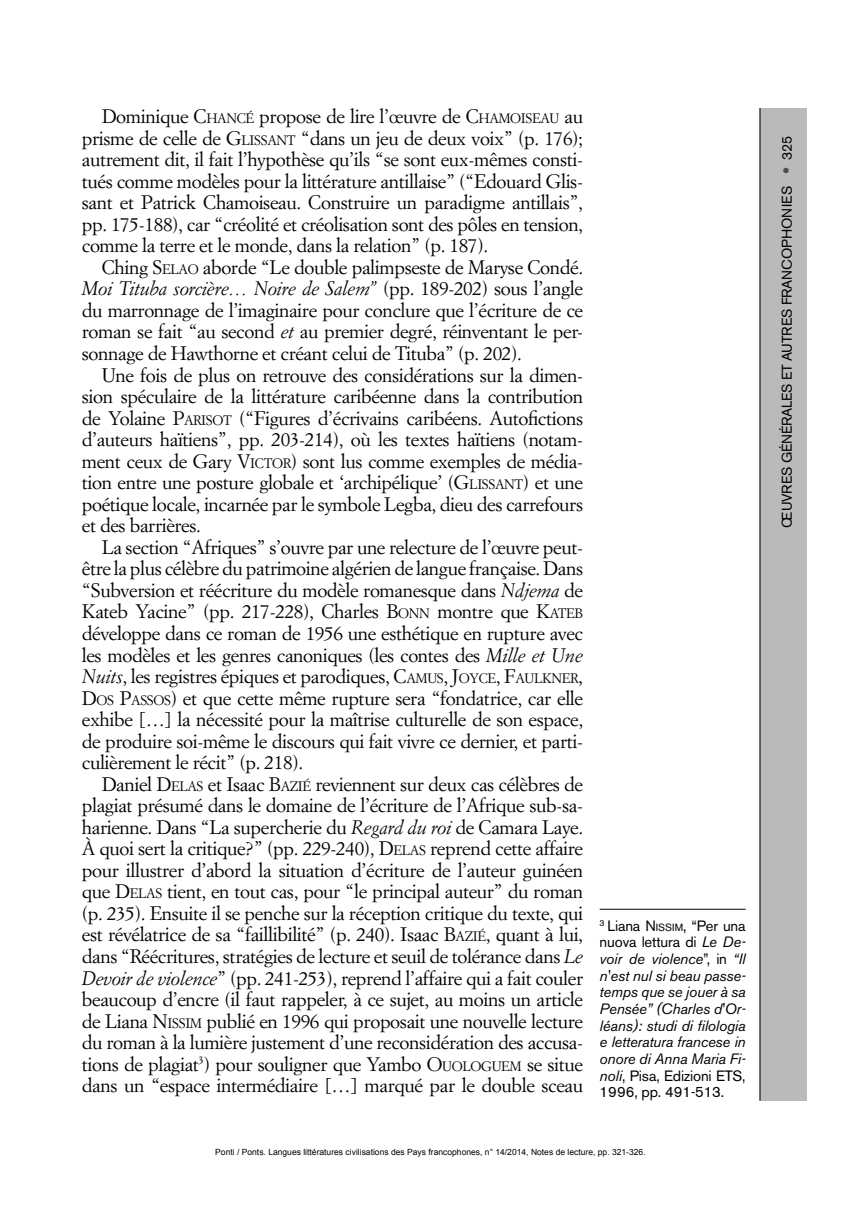
<style>
.page{position:relative;width:861px;height:1206px;background:#fff}
.page>*{position:absolute;margin:0;border:0;box-sizing:border-box;transform-origin:0 0}
.t1{font:19.25px/21.5px "Simoncini Garamond";letter-spacing:-.02em;color:#000;text-align:justify}
.t2{font:italic 14.88px/16.6px "Akzidenz Grotesk BE";letter-spacing:-.01em;color:#000;text-align:justify}
.t3{font:14px "Akzidenz Grotesk BE";letter-spacing:-.02em;color:#000}
.t4{font:8.58px "Arial";color:#000}
.s1{font-size:13.47px}
.s2{font-style:italic}
.s3{font-style:normal}
.s4{font-style:normal;font-size:10.33px}
.s5{font-size:21px;color:#4e4e4e}
</style>
<div class="page">
<div style="left:761px;top:108px;width:45px;height:992px;background:#bababa"></div>
<hr style="left:759px;top:108px;width:2px;height:992px;background:#4e4e4e">
<hr style="left:599px;top:908px;width:146px;height:1px;background:#000">
<p class="t1" style="left:82px;top:107px;width:503px;text-indent:20px">Dominique C<span class="s1">HANCÉ</span> propose de lire l’œuvre de C<span class="s1">HAMOISEAU</span> au prisme de celle de G<span class="s1">LISSANT</span> “dans un jeu de deux voix” (p. 176); autrement dit, il fait l’hypothèse qu’ils “se sont eux-mêmes consti&shy;tués comme modèles pour la littérature antillaise” (“Edouard Glis&shy;sant et Patrick Chamoiseau. Construire un paradigme antillais”, pp. 175-188), car “créolité et créolisation sont des pôles en tension, comme la terre et le monde, dans la relation” (p. 187).</p>
<p class="t1" style="left:82px;top:258px;width:503px;text-indent:20px">Ching S<span class="s1">ELAO</span> aborde “Le double palimpseste de Maryse Condé.<br><span class="s2">Moi Tituba sorcière… Noire de Salem”</span> (pp. 189-202) sous l’angle du marronnage de l’imaginaire pour conclure que l’écriture de ce roman se fait “au second <span class="s2">et</span> au premier degré, réinventant le per&shy;sonnage de Hawthorne et créant celui de Tituba” (p. 202).</p>
<p class="t1" style="left:82px;top:365px;width:503px;text-indent:20px">Une fois de plus on retrouve des considérations sur la dimen&shy;sion spéculaire de la littérature caribéenne dans la contribution de Yolaine P<span class="s1">ARISOT</span> (“Figures d’écrivains caribéens. Autofictions d’auteurs haïtiens”, pp. 203-214), où les textes haïtiens (notam&shy;ment ceux de Gary V<span class="s1">ICTOR</span>) sont lus comme exemples de média&shy;tion entre une posture globale et ‘archipélique’ (G<span class="s1">LISSANT</span>) et une poétique locale, incarnée par le symbole Legba, dieu des carrefours et des barrières.</p>
<p class="t1" style="left:82px;top:538px;width:503px;text-indent:20px">La section “Afriques” s’ouvre par une relecture de l’œuvre peut&shy;être la plus célèbre du patrimoine algérien de langue française. Dans “Subversion et réécriture du modèle romanesque dans <span class="s2">Ndjema</span> de Kateb Yacine” (pp. 217-228), Charles B<span class="s1">ONN</span> montre que K<span class="s1">ATEB </span>développe dans ce roman de 1956 une esthétique en rupture avec les modèles et les genres canoniques (les contes des <span class="s2">Mille et Une Nuits</span>, les registres épiques et parodiques, C<span class="s1">AMUS</span>, J<span class="s1">OYCE</span>, F<span class="s1">AULKNER</span>, D<span class="s1">OS</span> P<span class="s1">ASSOS</span>) et que cette même rupture sera “fondatrice, car elle exhibe […] la nécessité pour la maîtrise culturelle de son espace, de produire soi-même le discours qui fait vivre ce dernier, et parti&shy;culièrement le récit” (p. 218).</p>
<p class="t1" style="left:82px;top:774px;width:503px;text-indent:20px">Daniel D<span class="s1">ELAS</span> et Isaac B<span class="s1">AZIÉ</span> reviennent sur deux cas célèbres de plagiat présumé dans le domaine de l’écriture de l’Afrique sub-sa&shy;harienne. Dans “La supercherie du <span class="s2">Regard du roi</span> de Camara Laye.<br>À quoi sert la critique?” (pp. 229-240), D<span class="s1">ELAS</span> reprend cette affaire pour illustrer d’abord la situation d’écriture de l’auteur guinéen que D<span class="s1">ELAS</span> tient, en tout cas, pour “le principal auteur” du roman (p. 235). Ensuite il se penche sur la réception critique du texte, qui est révélatrice de sa “faillibilité” (p. 240). Isaac B<span class="s1">AZIÉ</span>, quant à lui, dans “Réécritures, stratégies de lecture et seuil de tolérance dans <span class="s2">Le Devoir de violence</span>” (pp. 241-253), reprend l’affaire qui a fait couler beaucoup d’encre (il faut rappeler, à ce sujet, au moins un article de Liana N<span class="s1">ISSIM</span> publié en 1996 qui proposait une nouvelle lecture du roman à la lumière justement d’une reconsidération des accusa&shy;tions de plagiat<sup>3</sup>) pour souligner que Yambo O<span class="s1">UOLOGUEM</span> se situe dans un “espace intermédiaire […] marqué par le double sceau</p>
<p class="t2" style="left:599px;top:918px;width:147px"><sup>3</sup> <span class="s3">Liana N</span><span class="s4">ISSIM</span><span class="s3">, “Per una nuova lettura di</span> Le De&shy;voir de violence<span class="s3">”, in</span> “Il n'est nul si beau passe&shy;temps que se jouer à sa Pensée” (Charles d'Or&shy;léans): studi di filologia e letteratura francese in onore di Anna Maria Fi&shy;noli<span class="s3">, Pisa, Edizioni ETS, 1996, pp. 491-513.</span></p>
<p class="t4" style="left:215px;top:1145px;width:432px">Ponti / Ponts. Langues littératures civilisations des Pays francophones, n° 14/2014, Notes de lecture, pp. 321-326.</p>
<p class="t3" style="left:781px;top:527px;width:393px;rotate:-90deg">ŒUVRES GÉNÉRALES ET AUTRES FRANCOPHONIES <span class="s5">•</span> 325</p>
</div>
